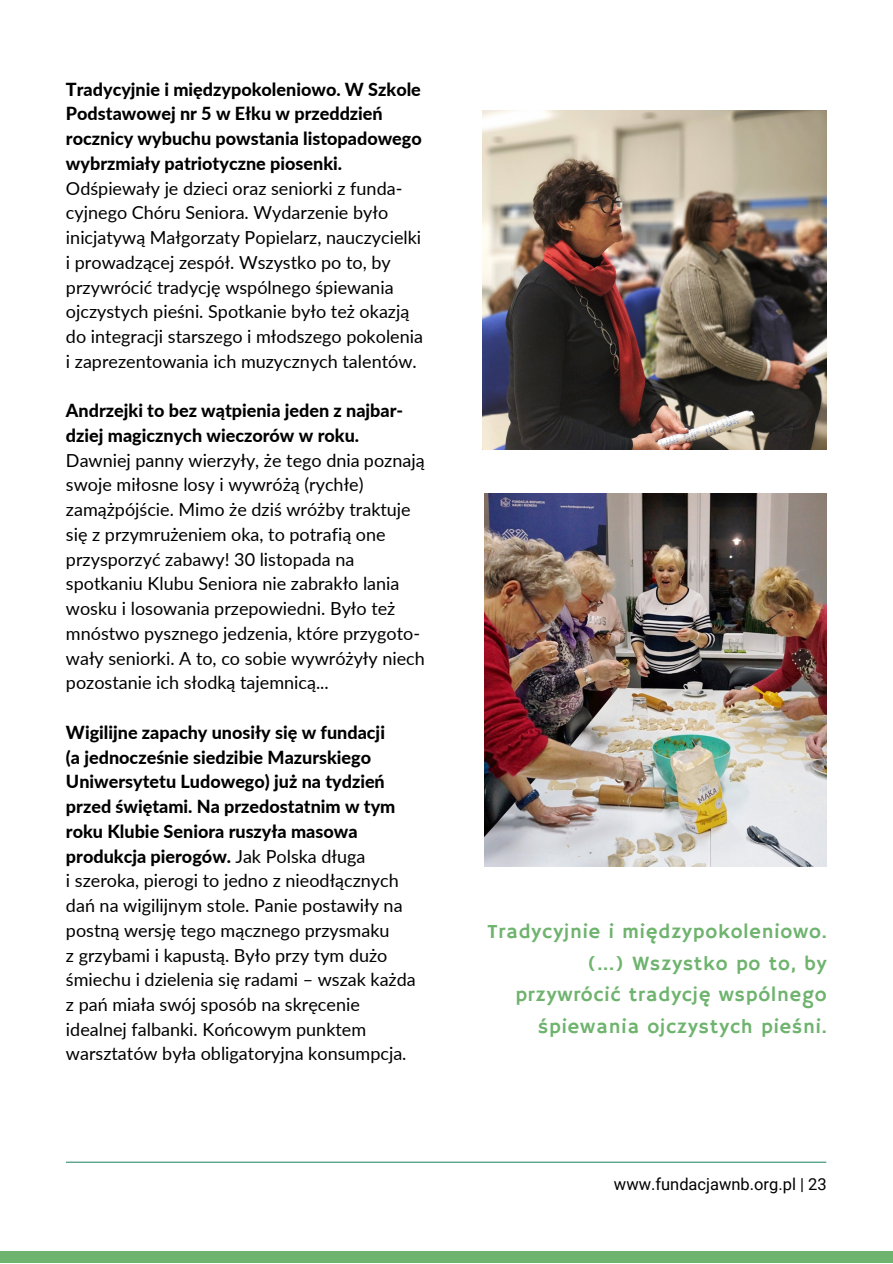
<style>
.page{position:relative;width:893px;height:1264px;background:#fff}
.page>*{position:absolute;margin:0;border:0;box-sizing:border-box;transform-origin:0 0}
.t1{font:20.25px/31.5px "Hammersmith One";letter-spacing:.04em;color:#6eb36e;text-align:right}
.t2{font:18px/24.8px "Lato";color:#000}
.t3{font:800 18px/24.8px "Lato";color:#000}
.t4{font:16.5px "Roboto";color:#000}
.s1{font-weight:800}
</style>
<div class="page">
<img style="left:484px;top:493px;width:342px;height:373px">
<img style="left:482px;top:111px;width:344px;height:338px">
<div style="left:0;top:1251px;width:892px;height:11px;background:#6eb36e"></div>
<hr style="left:66px;top:1161px;width:760px;height:1px;background:#328d70">
<p class="t3" style="left:66px;top:76px;width:357px">Tradycyjnie i międzypokoleniowo. W Szkole Podstawowej nr 5 w Ełku w przeddzień rocznicy wybuchu powstania listopadowego wybrzmiały patriotyczne piosenki.</p>
<p class="t2" style="left:66px;top:175px;width:358px">Odśpiewały je dzieci oraz seniorki z funda&shy;cyjnego Chóru Seniora. Wydarzenie było inicjatywą Małgorzaty Popielarz, nauczycielki i prowadzącej zespół. Wszystko po to, by przywrócić tradycję wspólnego śpiewania ojczystych pieśni. Spotkanie było też okazją do integracji starszego i młodszego pokolenia i zaprezentowania ich muzycznych talentów.</p>
<p class="t3" style="left:66px;top:398px;width:339px">Andrzejki to bez wątpienia jeden z najbar&shy;dziej magicznych wieczorów w roku.</p>
<p class="t2" style="left:66px;top:447px;width:360px">Dawniej panny wierzyły, że tego dnia poznają swoje miłosne losy i wywróżą (rychłe) zamążpójście. Mimo że dziś wróżby traktuje się z przymrużeniem oka, to potrafią one przysporzyć zabawy! 30 listopada na spotkaniu Klubu Seniora nie zabrakło lania wosku i losowania przepowiedni. Było też mnóstwo pysznego jedzenia, które przygoto&shy;wały seniorki. A to, co sobie wywróżyły niech pozostanie ich słodką tajemnicą...</p>
<p class="t2" style="left:66px;top:719px;width:351px"><span class="s1">Wigilijne zapachy unosiły się w fundacji<br>(a jednocześnie siedzibie Mazurskiego Uniwersytetu Ludowego) już na tydzień przed świętami. Na przedostatnim w tym roku Klubie Seniora ruszyła masowa produkcja pierogów.</span> Jak Polska długa<br>i szeroka, pierogi to jedno z nieodłącznych dań na wigilijnym stole. Panie postawiły na postną wersję tego mącznego przysmaku<br>z grzybami i kapustą. Było przy tym dużo śmiechu i dzielenia się radami – wszak każda z pań miała swój sposób na skręcenie idealnej falbanki. Końcowym punktem warsztatów była obligatoryjna konsumpcja.</p>
<p class="t1" style="left:487px;top:917px;width:340px">Tradycyjnie i międzypokoleniowo. (...) Wszystko po to, by przywrócić tradycję wspólnego śpiewania ojczystych pieśni.</p>
<p class="t4" style="left:614px;top:1175px;width:214px">www.fundacjawnb.org.pl | 23</p>
</div>
